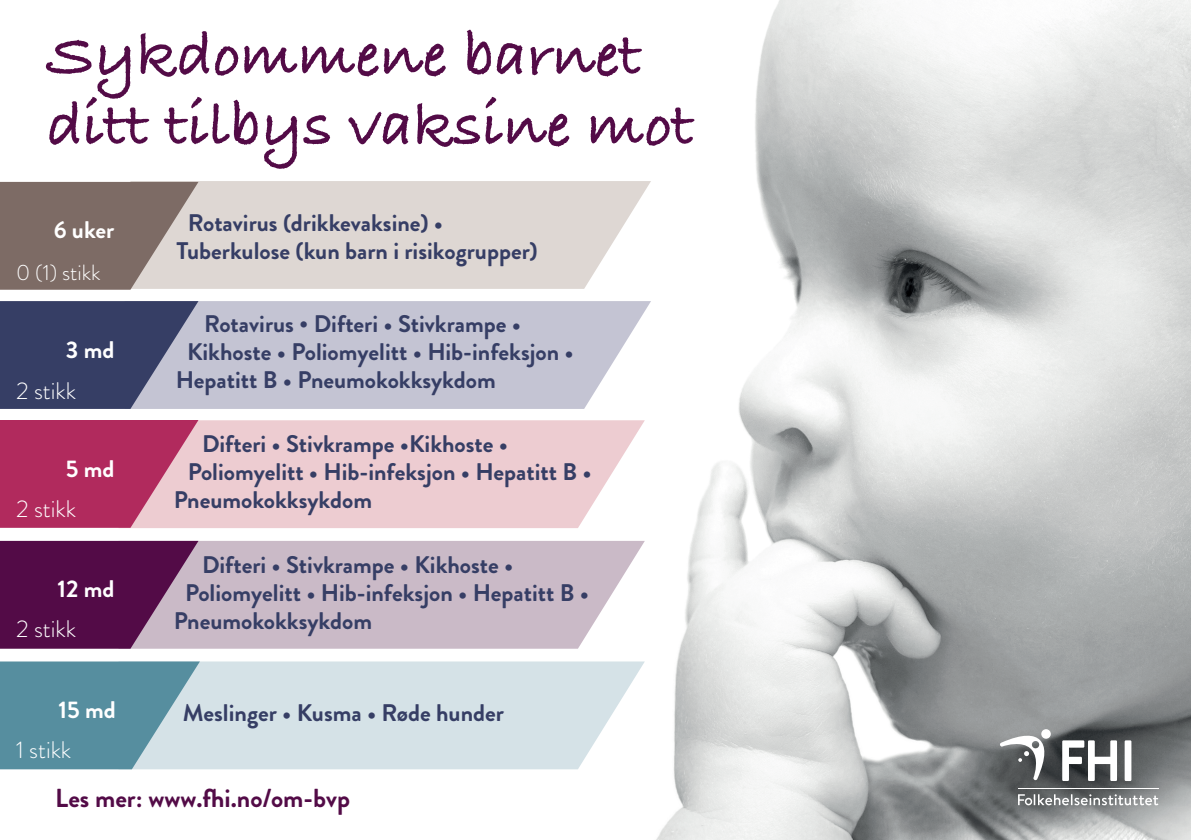
<style>
.page{position:relative;width:1191px;height:840px;background:#fff}
.page>*{position:absolute;margin:0;border:0;box-sizing:border-box;transform-origin:0 0}
.t1{font:700 64px/70px "Bradley Hand ITCTT";color:#530b47}
.t2{font:700 26px "Brandon Grotesque";color:#530b47}
.t3{font:700 24px/28px "Brandon Grotesque";color:#363e65}
.t4{font:300 24px "Brandon Grotesque";color:#fff}
.t5{font:700 24px "Brandon Grotesque";color:#fff}
.t6{font:300 22px "Brandon Grotesque";color:#fff}
</style>
<div class="page">
<img style="left:657px;top:0;width:534px;height:839px">
<svg style="left:130px;top:181px;width:521px;height:108px;background:#e0d9d6"></svg>
<svg style="left:198px;top:301px;width:453px;height:107px;background:#c8c8d6"></svg>
<svg style="left:0;top:182px;width:198px;height:107px;background:#8d7d77"></svg>
<svg style="left:0;top:301px;width:198px;height:107px;background:#4d5477"></svg>
<svg style="left:118px;top:420px;width:527px;height:108px;background:#eecfd4"></svg>
<svg style="left:198px;top:540px;width:447px;height:108px;background:#cebfcb"></svg>
<svg style="left:200px;top:661px;width:445px;height:107px;background:#d8e4e8"></svg>
<svg style="left:0;top:420px;width:198px;height:107px;background:#bb4570"></svg>
<svg style="left:0;top:540px;width:198px;height:108px;background:#682a5d"></svg>
<svg style="left:0;top:661px;width:200px;height:107px;background:#6a9baa"></svg>
<svg style="left:1041px;top:728px;width:10px;height:10px"></svg>
<svg style="left:1000px;top:732px;width:46px;height:47px"></svg>
<svg style="left:1062px;top:740px;width:55px;height:40px"></svg>
<div style="left:1124px;top:740px;width:7px;height:40px;background:#fff"></div>
<hr style="left:1018px;top:788px;width:140px;height:1px;background:#fff">
<svg style="left:1018px;top:793px;width:140px;height:11px"></svg>
<h1 class="t1" style="left:47px;top:18px;width:649px">Sykdommene barnet ditt tilbys vaksine mot</h1>
<p class="t5" style="left:54px;top:213px;width:62px">6 uker</p>
<p class="t3" style="left:176px;top:208px;width:363px;text-indent:11px">Rotavirus (drikkevaksine) •<br>Tuberkulose (kun barn i risikogrupper)</p>
<p class="t6" style="left:16px;top:257px;width:86px">0 (1) stikk</p>
<p class="t5" style="left:66px;top:332px;width:50px">3 md</p>
<p class="t4" style="left:16px;top:373px;width:61px">2 stikk</p>
<p class="t5" style="left:66px;top:451px;width:50px">5 md</p>
<p class="t4" style="left:16px;top:491px;width:61px">2 stikk</p>
<p class="t5" style="left:57px;top:572px;width:59px">12 md</p>
<p class="t4" style="left:16px;top:612px;width:61px">2 stikk</p>
<p class="t5" style="left:59px;top:692px;width:59px">15 md</p>
<p class="t3" style="left:204px;top:310px;width:318px">Rotavirus • Difteri • Stivkrampe •</p>
<p class="t3" style="left:187px;top:338px;width:388px">Kikhoste • Poliomyelitt • Hib-infeksjon •</p>
<p class="t3" style="left:176px;top:366px;width:321px">Hepatitt B • Pneumokokksykdom</p>
<p class="t3" style="left:202px;top:429px;width:308px">Difteri • Stivkrampe •Kikhoste •</p>
<p class="t3" style="left:188px;top:457px;width:405px">Poliomyelitt • Hib-infeksjon • Hepatitt B •</p>
<p class="t3" style="left:174px;top:485px;width:200px">Pneumokokksykdom</p>
<p class="t3" style="left:202px;top:550px;width:313px">Difteri • Stivkrampe • Kikhoste •</p>
<p class="t3" style="left:185px;top:579px;width:405px">Poliomyelitt • Hib-infeksjon • Hepatitt B •</p>
<p class="t3" style="left:174px;top:607px;width:200px">Pneumokokksykdom</p>
<p class="t3" style="left:183px;top:699px;width:322px">Meslinger • Kusma • Røde hunder</p>
<p class="t4" style="left:16px;top:732px;width:56px">1 stikk</p>
<p class="t2" style="left:55px;top:779px;width:296px">Les mer: www.fhi.no/om-bvp</p>
</div>
